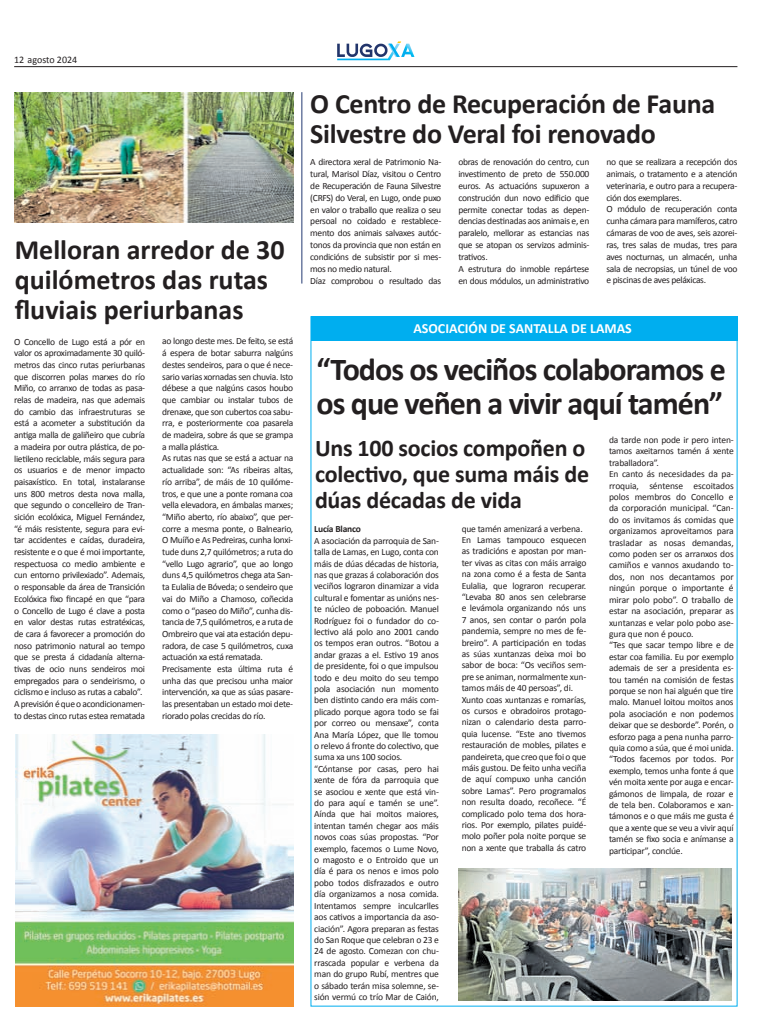
<style>
.page{position:relative;width:780px;height:1035px;background:#fff}
.page>*{position:absolute;margin:0;border:0;box-sizing:border-box;transform-origin:0 0}
.t1{font:700 32px/34px "Calibri";letter-spacing:-.03em;color:#231f20}
.t2{font:700 28px/30px "Calibri";letter-spacing:-.01em;color:#231f20}
.t3{font:700 24px/26px "Calibri";letter-spacing:-.01em;color:#231f20}
.t4{font:700 14px "Calibri";color:#fff}
.t5{font:10px "Calibri";color:#231f20}
.t6{font:9.5px/11.4px "Calibri";letter-spacing:-.03em;color:#231f20}
.t7{font:700 9.5px "Calibri";letter-spacing:-.02em;color:#231f20}
</style>
<div class="page">
<svg style="left:337px;top:41px;width:77px;height:19px"></svg>
<hr style="left:14px;top:66px;width:723px;height:1px;background:#231f20">
<svg style="left:310px;top:316px;width:428px;height:691px"></svg>
<div style="left:311px;top:317px;width:426px;height:24px;background:#00aeef"></div>
<img style="left:458px;top:869px;width:273px;height:132px">
<img style="left:14px;top:92px;width:279px;height:131px">
<hr style="left:301px;top:92px;width:1px;height:191px;background:#253b73">
<img style="left:15px;top:734px;width:278px;height:272px">
<p class="t5" style="left:14px;top:54px;width:65px">12 agosto 2024</p>
<h2 class="t2" style="left:15px;top:234px;width:271px">Melloran arredor de 30 quilómetros das rutas fluviais periurbanas</h2>
<p class="t6" style="left:14px;top:335px;width:132px;line-height:11.7px">O Concello de Lugo está a pór en valor os aproximadamente 30 quiló&shy;metros das cinco rutas periurbanas que discorren polas marxes do río Miño, co arranxo de todas as pasa&shy;relas de madeira, nas que ademais do cambio das infraestruturas se está a acometer a substitución da antiga malla de galiñeiro que cubría a madeira por outra plástica, de po&shy;lietileno reciclable, máis segura para os usuarios e de menor impacto paisaxístico. En total, instalaranse uns 800 metros desta nova malla, que segundo o concelleiro de Tran&shy;sición ecolóxica, Miguel Fernández, “é máis resistente, segura para evi&shy;tar accidentes e caídas, duradeira, resistente e o que é moi importante, respectuosa co medio ambiente e cun entorno privilexiado”. Ademais, o responsable da área de Transición Ecolóxica fixo fincapé en que “para o Concello de Lugo é clave a posta en valor destas rutas estratéxicas, de cara á favorecer a promoción do noso patrimonio natural ao tempo que se presta á cidadanía alterna&shy;tivas de ocio nuns sendeiros moi empregados para o sendeirismo, o ciclismo e incluso as rutas a cabalo”.<br>A previsión é que o acondicionamen&shy;to destas cinco rutas estea rematada</p>
<p class="t6" style="left:162px;top:335px;width:132px;line-height:11.7px">ao longo deste mes. De feito, se está á espera de botar saburra nalgúns destes sendeiros, para o que é nece&shy;sario varias xornadas sen chuvia. Isto débese a que nalgúns casos houbo que cambiar ou instalar tubos de drenaxe, que son cubertos coa sabu&shy;rra, e posteriormente coa pasarela de madeira, sobre ás que se grampa a malla plástica.<br>As rutas nas que se está a actuar na actualidade son: “As ribeiras altas, río arriba”, de máis de 10 quilóme&shy;tros, e que une a ponte romana coa vella elevadora, en ámbalas marxes; “Miño aberto, río abaixo”, que per&shy;corre a mesma ponte, o Balneario, O Muíño e As Pedreiras, cunha lonxi&shy;tude duns 2,7 quilómetros; a ruta do “vello Lugo agrario”, que ao longo duns 4,5 quilómetros chega ata San&shy;ta Eulalia de Bóveda; o sendeiro que vai do Miño a Chamoso, coñecida como o “paseo do Miño”, cunha dis&shy;tancia de 7,5 quilómetros, e a ruta de Ombreiro que vai ata estación depu&shy;radora, de case 5 quilómetros, cuxa actuación xa está rematada.<br>Precisamente esta última ruta é unha das que precisou unha maior intervención, xa que as súas pasare&shy;las presentaban un estado moi dete&shy;riorado polas crecidas do río.</p>
<h2 class="t2" style="left:310px;top:88px;width:406px">O Centro de Recuperación de Fauna<br>Silvestre do Veral foi renovado</h2>
<p class="t6" style="left:310px;top:156px;width:132px;line-height:11.8px">A directora xeral de Patrimonio Na&shy;tural, Marisol Díaz, visitou o Centro de Recuperación de Fauna Silvestre (CRFS) do Veral, en Lugo, onde puxo en valor o traballo que realiza o seu persoal no coidado e restablece&shy;mento dos animais salvaxes autóc&shy;tonos da provincia que non están en condicións de subsistir por si mes&shy;mos no medio natural.<br>Díaz comprobou o resultado das</p>
<p class="t6" style="left:458px;top:156px;width:132px;line-height:11.8px">obras de renovación do centro, cun investimento de preto de 550.000 euros. As actuacións supuxeron a construción dun novo edificio que permite conectar todas as depen&shy;dencias destinadas aos animais e, en paralelo, mellorar as estancias nas que se atopan os servizos adminis&shy;trativos.<br>A estrutura do inmoble repártese en dous módulos, un administrativo</p>
<p class="t6" style="left:606px;top:156px;width:132px;line-height:11.8px">no que se realizara a recepción dos animais, o tratamento e a atención veterinaria, e outro para a recupera&shy;ción dos exemplares.<br>O módulo de recuperación conta cunha cámara para mamíferos, catro cámaras de voo de aves, seis azorei&shy;ras, tres salas de mudas, tres para aves nocturnas, un almacén, unha sala de necropsias, un túnel de voo e piscinas de aves peláxicas.</p>
<h3 class="t4" style="left:413px;top:320px;width:220px">ASOCIACIÓN DE SANTALLA DE LAMAS</h3>
<h1 class="t1" style="left:316px;top:351px;width:411px">“Todos os veciños colaboramos e os que veñen a vivir aquí tamén”</h1>
<h3 class="t3" style="left:315px;top:434px;width:275px">Uns 100 socios compoñen o colectivo, que suma máis de dúas décadas de vida</h3>
<p class="t7" style="left:314px;top:523px;width:48px">Lucía Blanco</p>
<p class="t6" style="left:314px;top:534px;width:126px">A asociación da parroquia de San&shy;talla de Lamas, en Lugo, conta con máis de dúas décadas de historia, nas que grazas á colaboración dos veciños lograron dinamizar a vida cultural e fomentar as unións nes&shy;te núcleo de poboación. Manuel<br>Rodríguez foi o fundador do co&shy;lectivo alá polo ano 2001 cando os tempos eran outros. “Botou a andar grazas a el. Estivo 19 anos de presidente, foi o que impulsou todo e deu moito do seu tempo pola asociación nun momento ben distinto cando era máis com&shy;plicado porque agora todo se fai por correo ou mensaxe”, conta<br>Ana María López, que lle tomou o relevo á fronte do colectivo, que suma xa uns 100 socios. “Cóntanse por casas, pero hai xente de fóra da parroquia que se asociou e xente que está vin&shy;do para aquí e tamén se une”.<br>Aínda que hai moitos maiores, intentan tamén chegar aos máis novos coas súas propostas. “Por exemplo, facemos o Lume Novo, o magosto e o Entroido que un día é para os nenos e imos polo pobo todos disfrazados e outro día organizamos a nosa comida.<br>Intentamos sempre inculcarlles aos cativos a importancia da aso&shy;ciación”. Agora preparan as festas do San Roque que celebran o 23 e<br>24 de agosto. Comezan con chu&shy;rrascada popular e verbena da man do grupo Rubí, mentres que o sábado terán misa solemne, se&shy;sión vermú co trío Mar de Caión,</p>
<p class="t6" style="left:461px;top:522px;width:126px">que tamén amenizará a verbena.<br>En Lamas tampouco esquecen as tradicións e apostan por man&shy;ter vivas as citas con máis arraigo na zona como é a festa de Santa<br>Eulalia, que lograron recuperar. “Levaba 80 anos sen celebrarse e levámola organizando nós uns<br>7 anos, sen contar o parón pola pandemia, sempre no mes de fe&shy;breiro”. A participación en todas as súas xuntanzas deixa moi bo sabor de boca: “Os veciños sem&shy;pre se animan, normalmente xun&shy;tamos máis de 40 persoas”, di.<br>Xunto coas xuntanzas e romarías, os cursos e obradoiros protago&shy;nizan o calendario desta parro&shy;quia lucense. “Este ano tivemos restauración de mobles, pilates e pandeireta, que creo que foi o que máis gustou. De feito unha veciña de aquí compuxo unha canción sobre Lamas”. Pero programalos non resulta doado, recoñece. “É complicado polo tema dos hora&shy;rios. Por exemplo, pilates puidé&shy;molo poñer pola noite porque se non a xente que traballa ás catro</p>
<p class="t6" style="left:609px;top:434px;width:126px">da tarde non pode ir pero inten&shy;tamos axeitarnos tamén á xente traballadora”.<br>En canto ás necesidades da pa&shy;rroquia, séntense escoitados polos membros do Concello e da corporación municipal. “Can&shy;do os invitamos ás comidas que organizamos aproveitamos para trasladar as nosas demandas, como poden ser os arranxos dos camiños e vannos axudando to&shy;dos, non nos decantamos por ningún porque o importante é mirar polo pobo”. O traballo de estar na asociación, preparar as xuntanzas e velar polo pobo ase&shy;gura que non é pouco.<br>“Tes que sacar tempo libre e de estar coa familia. Eu por exemplo ademais de ser a presidenta es&shy;tou tamén na comisión de festas porque se non hai alguén que tire malo. Manuel loitou moitos anos pola asociación e non podemos deixar que se desborde”. Porén, o esforzo paga a pena nunha parro&shy;quia como a súa, que é moi unida. “Todos facemos por todos. Por exemplo, temos unha fonte á que vén moita xente por auga e encar&shy;gámonos de limpala, de rozar e de tela ben. Colaboramos e xan&shy;támonos e o que máis me gusta é que a xente que se veu a vivir aquí tamén se fixo socia e anímanse a participar”, conclúe.</p>
</div>
